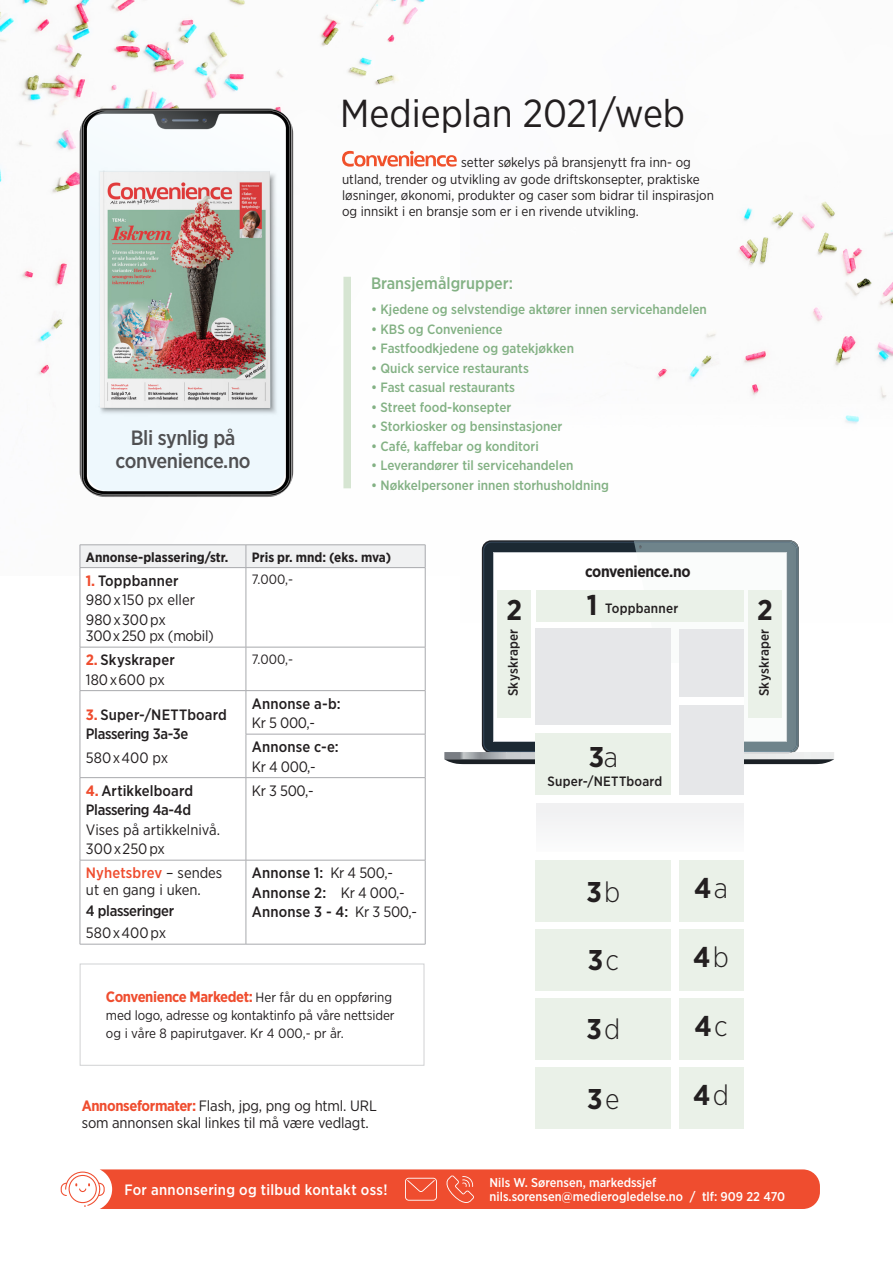
<style>
.page{position:relative;width:893px;height:1263px;background:#fff}
.page>*{position:absolute;margin:0;border:0;box-sizing:border-box;transform-origin:0 0}
.t1{font:39px "Gotham Narrow";color:#231f20}
.t2{font:700 28.65px "Gotham Narrow";color:#231f20}
.t3{font:500 20.7px/22.5px "Gotham Narrow";letter-spacing:-.02em;color:#505052;text-align:center}
.t4{font:500 16.5px "Gotham Narrow";color:#83b184}
.t5{font:700 15.9px "Gotham Narrow";letter-spacing:-.02em;color:#231f20}
.t6{font:15px/16.5px "Gotham Narrow";letter-spacing:-.01em;color:#231f20}
.t7{font:500 15px/19.5px "Gotham Narrow";letter-spacing:.01em;color:#231f20}
.t8{font:700 15px "Gotham Narrow";letter-spacing:-.025em;color:#ef4d2f}
.t9{font:500 15px "Gotham Narrow";letter-spacing:.02em;color:#fff}
.t10{font:500 15px/19.5px "Gotham Narrow";letter-spacing:-.01em;color:#231f20}
.t11{font:500 15px "Gotham Narrow";letter-spacing:-.025em;color:#231f20}
.t12{font:13.5px/16.2px "Gotham Narrow";color:#231f20}
.t13{font:500 13.5px "Gotham Narrow";color:#83b184}
.t14{font:500 13.5px "Gotham Narrow";letter-spacing:.015em;color:#231f20}
.t15{font:700 13.5px "Gotham Narrow";color:#231f20}
.t16{font:500 12.75px "Gotham Narrow";color:#fff}
.s1{font-weight:700;color:#ef4d2f}
.s2{font-weight:500;color:#ef4d2f}
.s3{font-weight:400}
.s4{font-weight:400;font-size:13.5px;color:#231f20}
.s5{font-weight:300}
</style>
<div class="page">
<img style="left:0;top:0;width:426px;height:575px">
<img style="left:656px;top:201px;width:237px;height:223px">
<svg style="left:61px;top:1169px;width:759px;height:40px;background:#f05a3f"></svg>
<div style="left:343px;top:277px;width:8px;height:211px;background:#d6e5d2"></div>
<svg style="left:342px;top:151px;width:115px;height:16px"></svg>
<div style="left:80px;top:545px;width:345px;height:399px;background:#fff"></div>
<hr style="left:80px;top:568px;width:1px;height:79px;background:#a8a9ad">
<hr style="left:246px;top:568px;width:1px;height:79px;background:#a8a9ad">
<hr style="left:425px;top:568px;width:1px;height:79px;background:#a8a9ad">
<hr style="left:80px;top:647px;width:166px;height:1px;background:#a8a9ad">
<hr style="left:80px;top:647px;width:1px;height:43px;background:#a8a9ad">
<hr style="left:246px;top:647px;width:179px;height:1px;background:#a8a9ad">
<hr style="left:246px;top:647px;width:1px;height:43px;background:#a8a9ad">
<hr style="left:425px;top:647px;width:1px;height:43px;background:#a8a9ad">
<hr style="left:80px;top:690px;width:166px;height:1px;background:#a8a9ad">
<hr style="left:80px;top:691px;width:1px;height:43px;background:#a8a9ad">
<hr style="left:246px;top:690px;width:179px;height:1px;background:#a8a9ad">
<hr style="left:246px;top:691px;width:1px;height:43px;background:#a8a9ad">
<hr style="left:425px;top:691px;width:1px;height:43px;background:#a8a9ad">
<hr style="left:80px;top:734px;width:1px;height:43px;background:#a8a9ad">
<hr style="left:246px;top:734px;width:179px;height:1px;background:#a8a9ad">
<hr style="left:246px;top:734px;width:1px;height:43px;background:#a8a9ad">
<hr style="left:425px;top:734px;width:1px;height:43px;background:#a8a9ad">
<hr style="left:80px;top:777px;width:166px;height:1px;background:#a8a9ad">
<hr style="left:80px;top:778px;width:1px;height:82px;background:#a8a9ad">
<hr style="left:246px;top:777px;width:179px;height:1px;background:#a8a9ad">
<hr style="left:246px;top:778px;width:1px;height:82px;background:#a8a9ad">
<hr style="left:425px;top:778px;width:1px;height:82px;background:#a8a9ad">
<hr style="left:80px;top:860px;width:166px;height:1px;background:#a8a9ad">
<hr style="left:80px;top:860px;width:1px;height:84px;background:#a8a9ad">
<hr style="left:246px;top:860px;width:179px;height:1px;background:#a8a9ad">
<hr style="left:246px;top:860px;width:1px;height:84px;background:#a8a9ad">
<hr style="left:425px;top:860px;width:1px;height:84px;background:#a8a9ad">
<hr style="left:80px;top:944px;width:166px;height:1px;background:#a8a9ad">
<hr style="left:246px;top:944px;width:179px;height:1px;background:#a8a9ad">
<hr style="left:80px;top:544px;width:166px;height:1px;background:#a8a9ad">
<hr style="left:246px;top:544px;width:179px;height:1px;background:#a8a9ad">
<svg style="left:80px;top:545px;width:346px;height:23px"></svg>
<hr style="left:246px;top:567px;width:179px;height:1px;background:#a8a9ad">
<div style="left:80px;top:964px;width:344px;height:102px;border:1px solid #d1d2d4"></div>
<svg style="left:444px;top:540px;width:390px;height:230px"></svg>
<div style="left:536px;top:663px;width:207px;height:257px;background:#fff"></div>
<div style="left:536px;top:590px;width:207px;height:32px;background:#eaf1e8"></div>
<div style="left:536px;top:628px;width:135px;height:97px;background:#e6e7e9"></div>
<div style="left:679px;top:629px;width:64px;height:67px;background:#e6e7e9"></div>
<div style="left:497px;top:590px;width:34px;height:128px;background:#eaf1e8"></div>
<div style="left:748px;top:590px;width:34px;height:128px;background:#eaf1e8"></div>
<div style="left:536px;top:733px;width:135px;height:62px;background:#eaf1e8"></div>
<div style="left:536px;top:860px;width:135px;height:62px;background:#eaf1e8"></div>
<div style="left:536px;top:929px;width:135px;height:61px;background:#eaf1e8"></div>
<div style="left:536px;top:998px;width:135px;height:61px;background:#eaf1e8"></div>
<div style="left:536px;top:1067px;width:135px;height:62px;background:#eaf1e8"></div>
<div style="left:679px;top:860px;width:64px;height:62px;background:#eaf1e8"></div>
<div style="left:679px;top:705px;width:64px;height:90px;background:#e6e7e9"></div>
<div style="left:679px;top:929px;width:64px;height:61px;background:#eaf1e8"></div>
<div style="left:679px;top:998px;width:64px;height:61px;background:#eaf1e8"></div>
<div style="left:679px;top:1067px;width:64px;height:62px;background:#eaf1e8"></div>
<div style="left:536px;top:804px;width:207px;height:48px;background:#f5f5f6"></div>
<img style="left:80px;top:108px;width:213px;height:389px">
<svg style="left:88px;top:111px;width:197px;height:380px;fill:#eef8fd"></svg>
<img style="left:83px;top:144px;width:209px;height:283px">
<img style="left:101px;top:173px;width:169px;height:235px">
<p class="t1" style="left:340px;top:89px;width:347px">Medieplan 2021/web</p>
<p class="t3" style="left:116px;top:426px;width:136px">Bli synlig på convenience.no</p>
<p class="t12" style="left:342px;top:154px;width:373px;text-indent:119px">setter søkelys på bransjenytt fra inn- og utland, trender og utvikling av gode driftskonsepter, praktiske løsninger, økonomi, produkter og caser som bidrar til inspirasjon og innsikt i en bransje som er i en rivende utvikling.</p>
<p class="t4" style="left:371px;top:272px;width:144px">Bransjemålgrupper:</p>
<p class="t13" style="left:371px;top:301px;width:337px">• Kjedene og selvstendige aktører innen servicehandelen</p>
<p class="t13" style="left:371px;top:320px;width:133px">• KBS og Convenience</p>
<p class="t13" style="left:371px;top:340px;width:204px">• Fastfoodkjedene og gatekjøkken</p>
<p class="t13" style="left:371px;top:359px;width:159px">• Quick service restaurants</p>
<p class="t13" style="left:371px;top:379px;width:146px">• Fast casual restaurants</p>
<p class="t13" style="left:371px;top:398px;width:142px">• Street food-konsepter</p>
<p class="t13" style="left:371px;top:418px;width:193px">• Storkiosker og bensinstasjoner</p>
<p class="t13" style="left:371px;top:437px;width:169px">• Café, kaffebar og konditori</p>
<p class="t13" style="left:371px;top:457px;width:204px">• Leverandører til servicehandelen</p>
<p class="t13" style="left:371px;top:476px;width:240px">• Nøkkelpersoner innen storhusholdning</p>
<p class="t15" style="left:86px;top:548px;width:144px">Annonse-plassering/str.</p>
<p class="t15" style="left:252px;top:548px;width:141px">Pris pr. mnd: (eks. mva)</p>
<p class="t7" style="left:86px;top:570px;width:94px"><span class="s1">1.</span> Toppbanner</p>
<p class="t6" style="left:86px;top:590px;width:111px;line-height:19.5px">980 x 150 px eller<br>980 x 300 px</p>
<p class="t6" style="left:86px;top:627px;width:129px">300 x 250 px (mobil)</p>
<p class="t12" style="left:252px;top:571px;width:43px">7.000,-</p>
<p class="t7" style="left:86px;top:650px;width:90px"><span class="s1">2.</span> Skyskraper</p>
<p class="t6" style="left:86px;top:671px;width:80px">180 x 600 px</p>
<p class="t7" style="left:86px;top:704px;width:143px"><span class="s1">3.</span> Super-/NETTboard</p>
<p class="t11" style="left:86px;top:724px;width:104px">Plassering 3a-3e</p>
<p class="t6" style="left:86px;top:749px;width:84px">580 x 400 px</p>
<p class="t10" style="left:86px;top:780px;width:109px"><span class="s1">4.</span> Artikkelboard<br>Plassering 4a-4d</p>
<p class="t6" style="left:86px;top:821px;width:136px">Vises på artikkelnivå.</p>
<p class="t6" style="left:86px;top:840px;width:81px">300 x 250 px</p>
<p class="t6" style="left:86px;top:864px;width:138px"><span class="s2">Nyhetsbrev</span> – sendes ut en gang i uken.</p>
<p class="t11" style="left:86px;top:901px;width:90px">4 plasseringer</p>
<p class="t6" style="left:86px;top:924px;width:82px">580 x 400 px</p>
<p class="t12" style="left:252px;top:651px;width:43px">7.000,-</p>
<p class="t7" style="left:252px;top:693px;width:90px">Annonse a-b:<br><span class="s3">Kr 5 000,-</span></p>
<p class="t7" style="left:252px;top:737px;width:88px">Annonse c-e:</p>
<p class="t6" style="left:252px;top:758px;width:65px">Kr 4 000,-</p>
<p class="t6" style="left:252px;top:782px;width:63px">Kr 3 500,-</p>
<p class="t7" style="left:252px;top:863px;width:142px">Annonse 1: <span class="s3">Kr 4 500,-</span></p>
<p class="t7" style="left:252px;top:882px;width:154px">Annonse 2: <span class="s3">Kr 4 000,-</span></p>
<p class="t7" style="left:252px;top:902px;width:167px">Annonse 3 - 4: <span class="s3">Kr 3 500,-</span></p>
<p class="t8" style="left:106px;top:987px;width:288px">Convenience Markedet: <span class="s4">Her får du en oppføring</span></p>
<p class="t12" style="left:106px;top:1006px;width:290px;line-height:18px">med logo, adresse og kontaktinfo på våre nettsider og i våre 8 papirutgaver. Kr 4 000,- pr år.</p>
<p class="t6" style="left:82px;top:1097px;width:297px"><span class="s1">Annonseformater:</span> Flash, jpg, png og html. URL som annonsen skal linkes til må være vedlagt.</p>
<p class="t9" style="left:124px;top:1180px;width:265px">For annonsering og tilbud kontakt oss!</p>
<p class="t5" style="left:585px;top:561px;width:107px">convenience.no</p>
<p class="t14" style="left:605px;top:600px;width:75px">Toppbanner</p>
<p class="t2" style="left:506px;top:591px;width:17px">2</p>
<p class="t2" style="left:587px;top:587px;width:12px">1</p>
<p class="t2" style="left:757px;top:591px;width:17px">2</p>
<p class="t14" style="left:505px;top:696px;width:69px;rotate:-90deg">Skyskraper</p>
<p class="t14" style="left:755px;top:696px;width:69px;rotate:-90deg">Skyskraper</p>
<p class="t2" style="left:589px;top:738px;width:30px">3<span class="s5">a</span></p>
<p class="t14" style="left:548px;top:773px;width:116px">Super-/NETTboard</p>
<p class="t2" style="left:586px;top:873px;width:35px">3 <span class="s5">b</span></p>
<p class="t2" style="left:694px;top:870px;width:35px">4 <span class="s5">a</span></p>
<p class="t2" style="left:588px;top:942px;width:33px">3 <span class="s5">c</span></p>
<p class="t2" style="left:693px;top:938px;width:37px">4 <span class="s5">b</span></p>
<p class="t2" style="left:586px;top:1010px;width:35px">3 <span class="s5">d</span></p>
<p class="t2" style="left:694px;top:1007px;width:35px">4 <span class="s5">c</span></p>
<p class="t2" style="left:587px;top:1080px;width:34px">3 <span class="s5">e</span></p>
<p class="t2" style="left:693px;top:1077px;width:37px">4 <span class="s5">d</span></p>
<p class="t16" style="left:490px;top:1174px;width:168px">Nils W. Sørensen, markedssjef</p>
<p class="t16" style="left:490px;top:1189px;width:297px">nils.sorensen@medierogledelse.no / tlf: 909 22 470</p>
</div>
